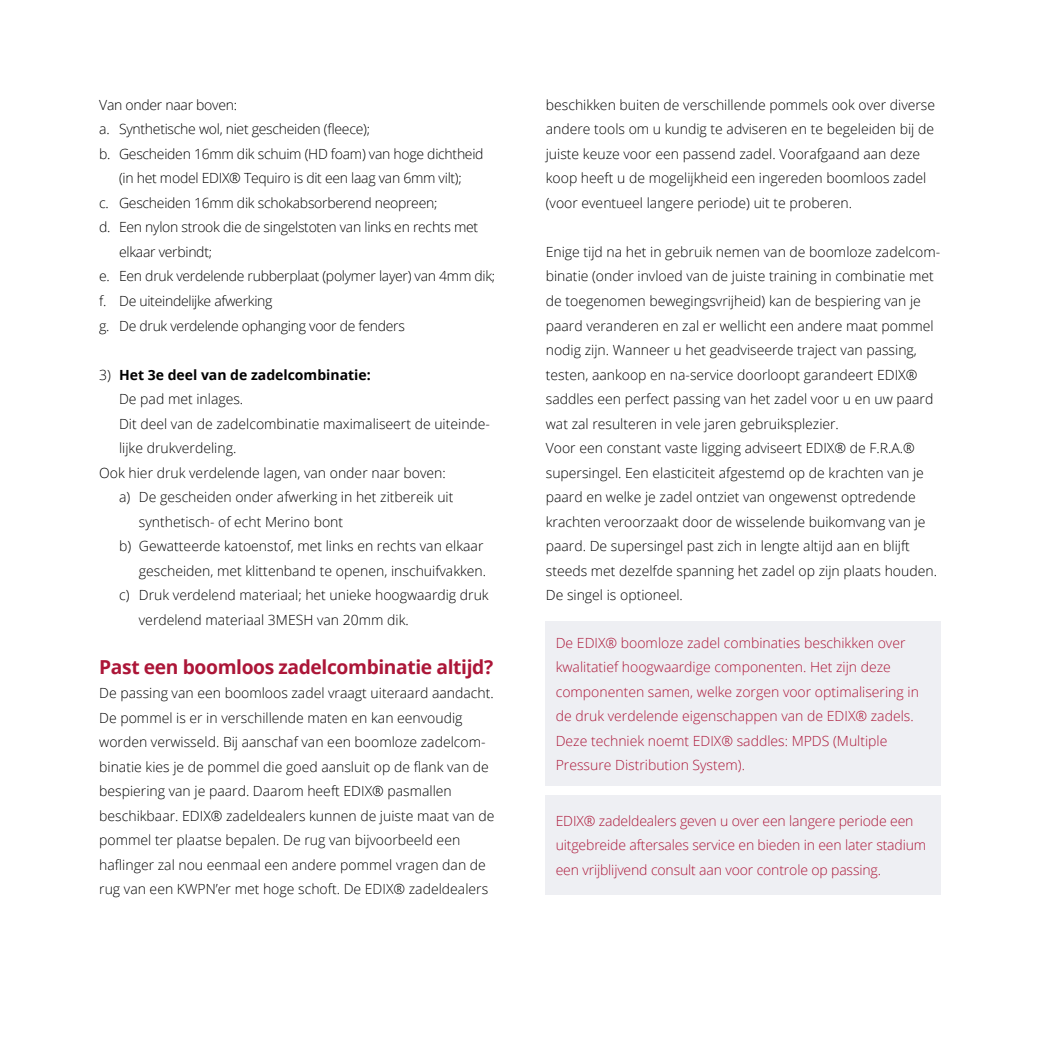
<style>
.page{position:relative;width:1042px;height:1042px;background:#fff}
.page>*{position:absolute;margin:0;border:0;box-sizing:border-box;transform-origin:0 0}
.t1{font:700 19.25px "Open Sans";letter-spacing:-.02em;color:#ac1638}
.t2{font:300 14px/24.5px "Open Sans";color:#000}
.t3{font:300 14px/24.5px "Open Sans";color:#ac1638}
.t4{font:300 14px "Open Sans";letter-spacing:-.02em;color:#000}
.t5{font:700 14px "Open Sans";color:#000}
.s1{font-weight:300}
</style>
<div class="page">
<div style="left:546px;top:621px;width:395px;height:165px;background:#eeeff3"></div>
<div style="left:546px;top:795px;width:395px;height:99px;background:#eeeff3"></div>
<p class="t4" style="left:99px;top:95px;width:139px">Van onder naar boven:</p>
<p class="t4" style="left:99px;top:120px;width:272px">a. Synthetische wol, niet gescheiden (fleece);</p>
<p class="t4" style="left:99px;top:144px;width:386px">b. Gescheiden 16mm dik schuim (HD foam) van hoge dichtheid</p>
<p class="t4" style="left:119px;top:169px;width:344px">(in het model EDIX® Tequiro is dit een laag van 6mm vilt);</p>
<p class="t4" style="left:99px;top:193px;width:340px">c. Gescheiden 16mm dik schokabsorberend neopreen;</p>
<p class="t4" style="left:99px;top:218px;width:380px">d. Een nylon strook die de singelstoten van links en rechts met</p>
<p class="t4" style="left:119px;top:242px;width:95px">elkaar verbindt;</p>
<p class="t4" style="left:99px;top:267px;width:397px">e. Een druk verdelende rubberplaat (polymer layer) van 4mm dik;</p>
<p class="t4" style="left:99px;top:291px;width:175px">f. De uiteindelijke afwerking</p>
<p class="t4" style="left:99px;top:316px;width:307px">g. De druk verdelende ophanging voor de fenders</p>
<p class="t5" style="left:99px;top:364px;width:273px"><span class="s1">3)</span> Het 3e deel van de zadelcombinatie:</p>
<p class="t2" style="left:119px;top:386px;width:126px">De pad met inlages.</p>
<p class="t2" style="left:119px;top:411px;width:372px">Dit deel van de zadelcombinatie maximaliseert de uiteinde-</p>
<p class="t2" style="left:119px;top:435px;width:119px">lijke drukverdeling.</p>
<p class="t2" style="left:99px;top:460px;width:348px">Ook hier druk verdelende lagen, van onder naar boven:</p>
<p class="t2" style="left:119px;top:484px;width:336px">a) De gescheiden onder afwerking in het zitbereik uit</p>
<p class="t2" style="left:139px;top:509px;width:206px">synthetisch- of echt Merino bont</p>
<p class="t2" style="left:119px;top:533px;width:366px">b) Gewatteerde katoenstof, met links en rechts van elkaar</p>
<p class="t2" style="left:139px;top:558px;width:349px">gescheiden, met klittenband te openen, inschuifvakken.</p>
<p class="t2" style="left:119px;top:582px;width:371px">c) Druk verdelend materiaal; het unieke hoogwaardig druk</p>
<p class="t2" style="left:139px;top:607px;width:271px">verdelend materiaal 3MESH van 20mm dik.</p>
<h1 class="t1" style="left:99px;top:653px;width:395px">Past een boomloos zadelcombinatie altijd?</h1>
<p class="t2" style="left:99px;top:680px;width:397px">De passing van een boomloos zadel vraagt uiteraard aandacht.<br>De pommel is er in verschillende maten en kan eenvoudig worden verwisseld. Bij aanschaf van een boomloze zadelcom&shy;binatie kies je de pommel die goed aansluit op de flank van de bespiering van je paard. Daarom heeft EDIX® pasmallen beschikbaar. EDIX® zadeldealers kunnen de juiste maat van de pommel ter plaatse bepalen. De rug van bijvoorbeeld een haflinger zal nou eenmaal een andere pommel vragen dan de rug van een KWPN’er met hoge schoft. De EDIX® zadeldealers</p>
<p class="t2" style="left:546px;top:92px;width:391px">beschikken buiten de verschillende pommels ook over diverse andere tools om u kundig te adviseren en te begeleiden bij de juiste keuze voor een passend zadel. Voorafgaand aan deze koop heeft u de mogelijkheid een ingereden boomloos zadel (voor eventueel langere periode) uit te proberen.</p>
<p class="t2" style="left:546px;top:239px;width:396px">Enige tijd na het in gebruik nemen van de boomloze zadelcom&shy;binatie (onder invloed van de juiste training in combinatie met de toegenomen bewegingsvrijheid) kan de bespiering van je paard veranderen en zal er wellicht een andere maat pommel nodig zijn. Wanneer u het geadviseerde traject van passing, testen, aankoop en na-service doorloopt garandeert EDIX® saddles een perfect passing van het zadel voor u en uw paard wat zal resulteren in vele jaren gebruiksplezier.<br>Voor een constant vaste ligging adviseert EDIX® de F.R.A.® supersingel. Een elasticiteit afgestemd op de krachten van je paard en welke je zadel ontziet van ongewenst optredende krachten veroorzaakt door de wisselende buikomvang van je paard. De supersingel past zich in lengte altijd aan en blijft steeds met dezelfde spanning het zadel op zijn plaats houden.<br>De singel is optioneel.</p>
<p class="t3" style="left:556px;top:630px;width:365px">De EDIX® boomloze zadel combinaties beschikken over kwalitatief hoogwaardige componenten. Het zijn deze componenten samen, welke zorgen voor optimalisering in de druk verdelende eigenschappen van de EDIX® zadels.<br>Deze techniek noemt EDIX® saddles: MPDS (Multiple Pressure Distribution System).</p>
<p class="t3" style="left:556px;top:808px;width:372px">EDIX® zadeldealers geven u over een langere periode een uitgebreide aftersales service en bieden in een later stadium een vrijblijvend consult aan voor controle op passing.</p>
</div>
